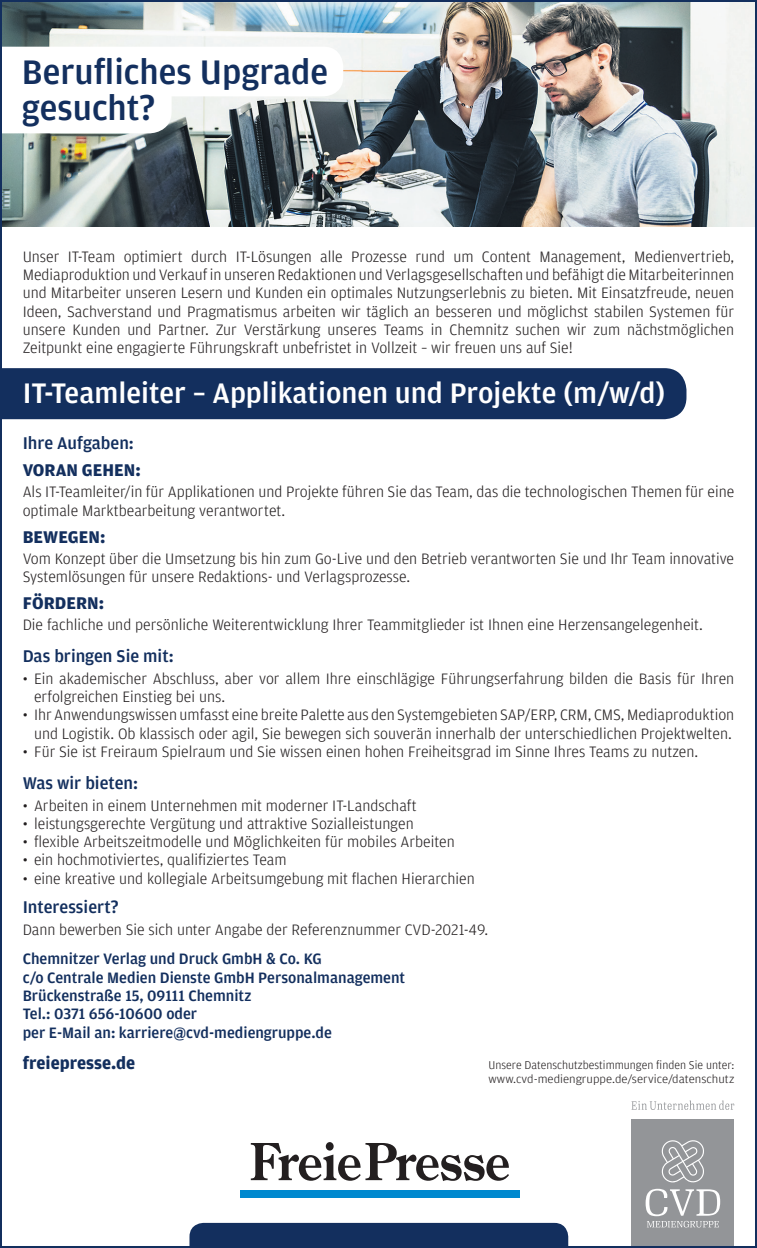
<style>
.page{position:relative;width:757px;height:1248px;background:#fff}
.page>*{position:absolute;margin:0;border:0;box-sizing:border-box;transform-origin:0 0}
.t1{font:500 36.2px "Amplitude";color:#132f5e}
.t2{font:500 30px "Amplitude";color:#fff}
.t3{font:500 18px "Amplitude";color:#132f5e}
.t4{font:700 18px "Amplitude";color:#132f5e}
.t5{font:300 16px/18.4px "Amplitude";color:#231f20}
.t6{font:500 16px "Amplitude";color:#132f5e}
.t7{font:300 12px "Amplitude";color:#231f20}
.t8{font:300 12px "Amplitude";color:#231f20;scale:1.08 1}
</style>
<div class="page">
<div style="left:3px;top:368px;width:683px;height:51px;background:#132f5e"></div>
<img style="left:3px;top:3px;width:750px;height:224px">
<svg style="left:3px;top:47px;width:340px;height:86px"></svg>
<div style="left:189px;top:1222px;width:379px;height:22px;background:#132f5e"></div>
<div style="left:631px;top:1119px;width:103px;height:128px;background:#939598"></div>
<svg style="left:631px;top:1100px;width:103px;height:9px"></svg>
<svg style="left:645px;top:1188px;width:75px;height:39px"></svg>
<svg style="left:661px;top:1140px;width:43px;height:42px"></svg>
<svg style="left:251px;top:1142px;width:258px;height:39px"></svg>
<div style="left:240px;top:1189px;width:279px;height:8px;background:#0089cf"></div>
<p class="t1" style="left:22px;top:51px;width:308px">Berufliches Upgrade</p>
<p class="t1" style="left:22px;top:87px;width:135px">gesucht?</p>
<p class="t5" style="left:23px;top:247px;width:713px;text-align:justify">Unser IT-Team optimiert durch IT-Lösungen alle Prozesse rund um Content Management, Medienvertrieb, Mediaproduktion und Verkauf in unseren Redaktionen und Verlagsgesellschaften und befähigt die Mitarbeiterinnen und Mitarbeiter unseren Lesern und Kunden ein optimales Nutzungserlebnis zu bieten. Mit Einsatzfreude, neuen Ideen, Sachverstand und Pragmatismus arbeiten wir täglich an besseren und möglichst stabilen Systemen für unsere Kunden und Partner. Zur Verstärkung unseres Teams in Chemnitz suchen wir zum nächstmöglichen Zeitpunkt eine engagierte Führungskraft unbefristet in Vollzeit – wir freuen uns auf Sie!</p>
<p class="t2" style="left:23px;top:376px;width:644px">IT-Teamleiter – Applikationen und Projekte (m/w/d)</p>
<p class="t3" style="left:23px;top:433px;width:113px">Ihre Aufgaben:</p>
<p class="t4" style="left:23px;top:460px;width:120px">VORAN GEHEN:</p>
<p class="t5" style="left:23px;top:483px;width:713px">Als IT-Teamleiter/in für Applikationen und Projekte führen Sie das Team, das die technologischen Themen für eine optimale Marktbearbeitung verantwortet.</p>
<p class="t4" style="left:23px;top:526px;width:84px">BEWEGEN:</p>
<p class="t5" style="left:23px;top:549px;width:713px">Vom Konzept über die Umsetzung bis hin zum Go-Live und den Betrieb verantworten Sie und Ihr Team innovative<br>Systemlösungen für unsere Redaktions- und Verlagsprozesse.</p>
<p class="t4" style="left:23px;top:592px;width:83px">FÖRDERN:</p>
<p class="t5" style="left:23px;top:615px;width:681px">Die fachliche und persönliche Weiterentwicklung Ihrer Teammitglieder ist Ihnen eine Herzensangelegenheit.</p>
<p class="t3" style="left:23px;top:646px;width:152px">Das bringen Sie mit:</p>
<p class="t5" style="left:34px;top:669px;width:701px;text-indent:-11px">• Ein akademischer Abschluss, aber vor allem Ihre einschlägige Führungserfahrung bilden die Basis für Ihren erfolgreichen Einstieg bei uns.</p>
<p class="t5" style="left:23px;top:705px;width:713px;text-align:center">• Ihr Anwendungswissen umfasst eine breite Palette aus den Systemgebieten SAP/ERP, CRM, CMS, Mediaproduktion und Logistik. Ob klassisch oder agil, Sie bewegen sich souverän innerhalb der unterschiedlichen Projektwelten.</p>
<p class="t5" style="left:23px;top:742px;width:677px">• Für Sie ist Freiraum Spielraum und Sie wissen einen hohen Freiheitsgrad im Sinne Ihres Teams zu nutzen.</p>
<p class="t3" style="left:23px;top:773px;width:117px">Was wir bieten:</p>
<p class="t5" style="left:23px;top:796px;width:395px">• Arbeiten in einem Unternehmen mit moderner IT-Landschaft</p>
<p class="t5" style="left:23px;top:814px;width:392px">• leistungsgerechte Vergütung und attraktive Sozialleistungen</p>
<p class="t5" style="left:23px;top:832px;width:433px">• flexible Arbeitszeitmodelle und Möglichkeiten für mobiles Arbeiten</p>
<p class="t5" style="left:23px;top:851px;width:265px">• ein hochmotiviertes, qualifiziertes Team</p>
<p class="t5" style="left:23px;top:869px;width:453px">• eine kreative und kollegiale Arbeitsumgebung mit flachen Hierarchien</p>
<p class="t3" style="left:23px;top:897px;width:97px">Interessiert?</p>
<p class="t5" style="left:23px;top:920px;width:467px">Dann bewerben Sie sich unter Angabe der Referenznummer CVD-2021-49.</p>
<p class="t6" style="left:23px;top:949px;width:300px">Chemnitzer Verlag und Druck GmbH &amp; Co. KG</p>
<p class="t6" style="left:23px;top:968px;width:384px">c/o Centrale Medien Dienste GmbH Personalmanagement</p>
<p class="t6" style="left:23px;top:986px;width:230px">Brückenstraße 15, 09111 Chemnitz</p>
<p class="t6" style="left:23px;top:1004px;width:176px">Tel.: 0371 656-10600 oder</p>
<p class="t6" style="left:23px;top:1023px;width:311px">per E-Mail an: karriere@cvd-mediengruppe.de</p>
<p class="t4" style="left:23px;top:1053px;width:114px">freiepresse.de</p>
<p class="t7" style="left:488px;top:1058px;width:247px">Unsere Datenschutzbestimmungen finden Sie unter:</p>
<p class="t8" style="left:488px;top:1072px;width:229px">www.cvd-mediengruppe.de/service/datenschutz</p>
</div>
